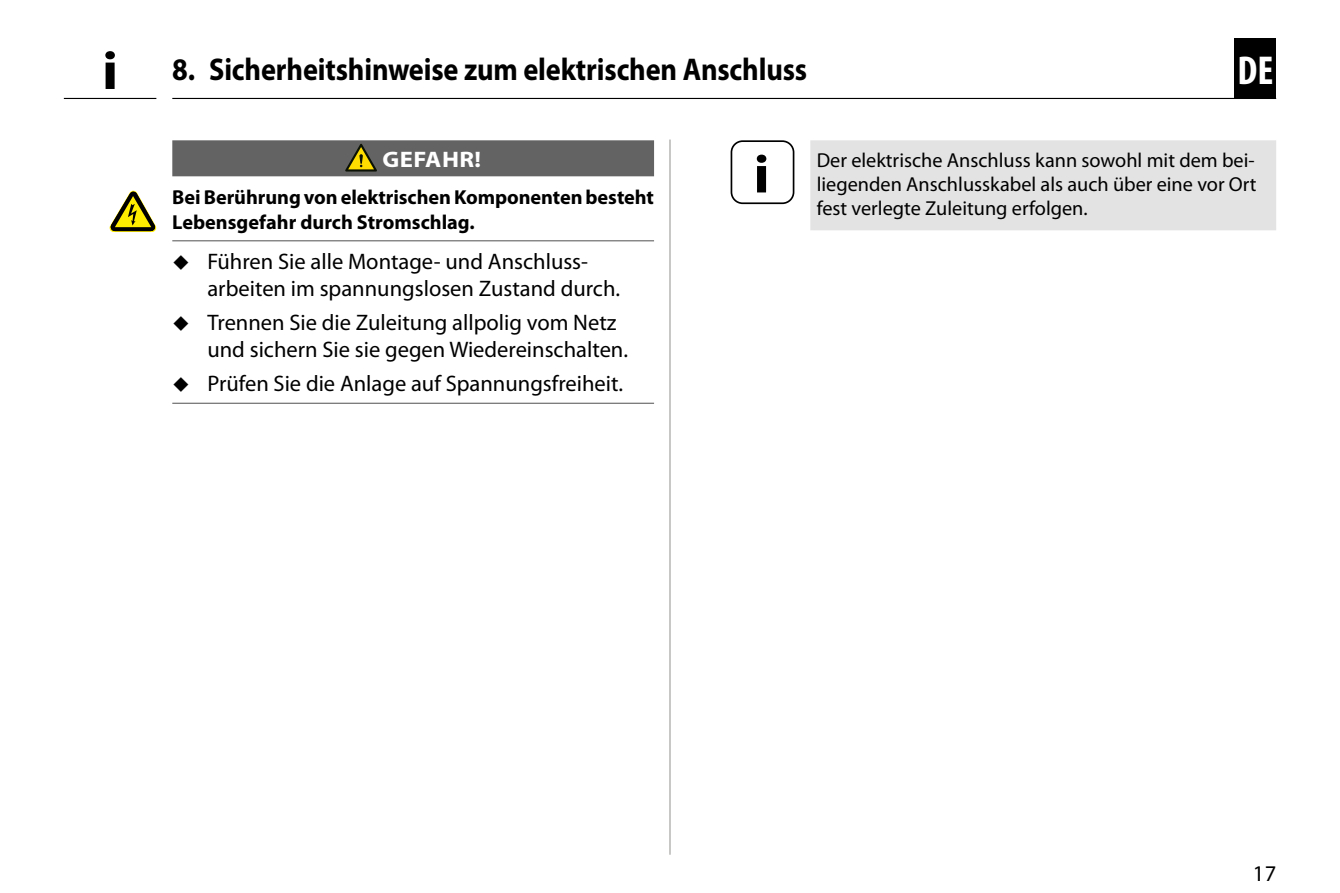
<style>
.page{position:relative;width:1340px;height:893px;background:#fff}
.page>*{position:absolute;margin:0;border:0;box-sizing:border-box;transform-origin:0 0}
.INFO-Icon{font:700 54px "Myriad Pro";color:#000;scale:1.1 1}
.t1{font:700 condensed 40.5px "Myriad Pro";color:#fff}
.t2{font:700 31.5px "Myriad Pro";letter-spacing:-.005em;color:#000;scale:.9 1}
.t3{font:22.5px/27px "Myriad Pro";color:#000}
.GEFAHR_-_DE{font:700 22.5px "Myriad Pro";letter-spacing:.02em;color:#fff;scale:1.1 1}
.Nützliche_Infos_-_DE{font:20.25px/24.3px "Myriad Pro";color:#000;text-align:justify}
.Fließtext_nach_GEFAH{font:700 20.25px/24.3px "Myriad Pro";letter-spacing:-.005em;color:#000}
</style>
<div class="page">
<hr style="left:172px;top:98px;width:1104px;height:1px;background:#000">
<hr style="left:64px;top:98px;width:92px;height:1px;background:#000">
<hr style="left:669px;top:140px;width:1px;height:715px;background:#9d9d9c">
<div style="left:1234px;top:38px;width:42px;height:61px;background:#000"></div>
<div style="left:172px;top:140px;width:482px;height:36px;background:#646363"></div>
<hr style="left:172px;top:240px;width:482px;height:1px;background:#646363">
<hr style="left:172px;top:403px;width:482px;height:1px;background:#646363">
<svg style="left:345px;top:144px;width:32px;height:28px"></svg>
<svg style="left:110px;top:191px;width:46px;height:41px"></svg>
<div style="left:810px;top:140px;width:466px;height:90px;background:#e3e3e3"></div>
<div style="left:730px;top:140px;width:64px;height:64px;border:2px solid #000;border-radius:11px"></div>
<p class="INFO-Icon" style="left:102px;top:41px;width:16px">i</p>
<p class="t2" style="left:172px;top:52px;width:707px">8. Sicherheitshinweise zum elektrischen Anschluss</p>
<h2 class="t1" style="left:1237px;top:48px;width:37px">DE</h2>
<p class="GEFAHR_-_DE" style="left:382px;top:147px;width:91px">GEFAHR!</p>
<p class="Fließtext_nach_GEFAH" style="left:172px;top:186px;width:483px">Bei Berührung von elektrischen Komponenten besteht<br>Lebensgefahr durch Stromschlag.</p>
<p class="t3" style="left:207px;top:249px;width:414px">Führen Sie alle Montage- und Anschluss&shy;arbeiten im spannungslosen Zustand durch.</p>
<p class="t3" style="left:207px;top:310px;width:422px">Trennen Sie die Zuleitung allpolig vom Netz und sichern Sie sie gegen Wiedereinschalten.</p>
<p class="t3" style="left:207px;top:370px;width:417px">Prüfen Sie die Anlage auf Spannungsfreiheit.</p>
<p class="INFO-Icon" style="left:753px;top:144px;width:16px">i</p>
<p class="Nützliche_Infos_-_DE" style="left:816px;top:148px;width:441px">Der elektrische Anschluss kann sowohl mit dem bei&shy;liegenden Anschlusskabel als auch über eine vor Ort fest verlegte Zuleitung erfolgen.</p>
<p class="t3" style="left:1252px;top:860px;width:25px">17</p>
</div>
